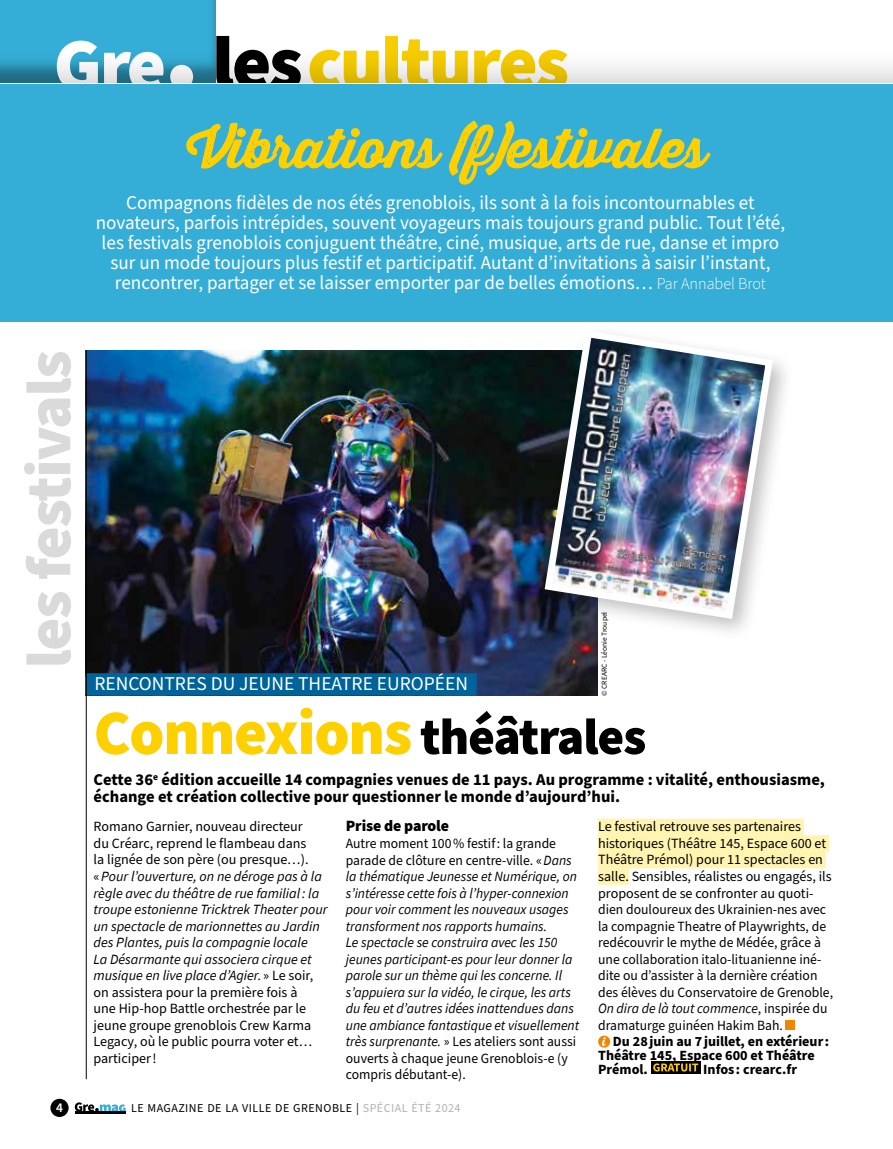
<style>
.page{position:relative;width:893px;height:1149px;background:#fff}
.page>*{position:absolute;margin:0;border:0;box-sizing:border-box;transform-origin:0 0}
.t1{font:900 75px "Source Sans Pro";letter-spacing:-.03em;color:#f7cd00}
.t2{font:900 63px "Source Sans Pro";letter-spacing:-.02em;color:#ffd000}
.t3{font:900 63px "Source Sans Pro";letter-spacing:-.02em;color:#dadada}
.t4{font:54px "Thirsty Rough Bol";letter-spacing:-.01em;color:#ffd000}
.t5{font:19.5px/20px "Source Sans Pro";color:#fff;text-align:center}
.t6{font:700 16.5px/16.5px "Source Sans Pro";color:#000}
.t7{font:900 15.75px "Source Sans Pro";letter-spacing:-.01em;color:#000}
.t8{font:14.1px/16.5px "Source Sans Pro";color:#000}
.t9{font:italic 14.1px/16.5px "Source Sans Pro";color:#000}
.t10{font:700 14.1px/13.8px "Source Sans Pro";color:#000}
.t11{font:600 13.35px "Source Sans Pro";color:#fff}
.t12{font:12px "Source Sans Pro";letter-spacing:.04em;color:#000}
.t13{font:7.5px "Source Sans Pro";color:#000}
.s1{color:#fff}
.s2{font-size:114.6px;color:#fff}
.s3{color:#000}
.s4{font-weight:300;font-size:16.5px}
.s5{font-size:51px;color:#000}
.s6{font-style:italic}
.s7{font-style:normal}
.s8{color:#b3b2b2}
</style>
<div class="page">
<div style="left:0;top:0;width:218px;height:85px;background:#34aed6"></div>
<div style="left:50px;top:1098px;width:19px;height:18px;background:#000;border-radius:50%"></div>
<hr style="left:75px;top:1110px;width:51px;height:3px;background:#000">
<svg style="left:75px;top:1102px;width:51px;height:9px"></svg>
<svg style="left:0;top:45px;width:893px;height:39px"></svg>
<img style="left:87px;top:350px;width:510px;height:345px">
<div style="left:0;top:84px;width:893px;height:237px;background:#34aed6"></div>
<div style="left:86px;top:673px;width:391px;height:22px;background:#006399"></div>
<div style="left:598px;top:818px;width:206px;height:17px;background:#fff4b0"></div>
<div style="left:598px;top:835px;width:231px;height:16px;background:#fff4b0"></div>
<div style="left:598px;top:851px;width:228px;height:17px;background:#fff4b0"></div>
<div style="left:598px;top:868px;width:31px;height:16px;background:#fff4b0"></div>
<div style="left:786px;top:1019px;width:9px;height:10px;background:#f18700"></div>
<svg style="left:598px;top:1035px;width:12px;height:12px"></svg>
<svg style="left:651px;top:1061px;width:49px;height:12px"></svg>
<svg style="left:653px;top:1063px;width:45px;height:8px"></svg>
<div style="left:537px;top:323px;width:259px;height:318px;background:#000;opacity:.25"></div>
<img style="left:542px;top:327px;width:234px;height:294px">
<hr style="left:86px;top:350px;width:1px;height:728px;background:#000">
<h1 class="t1" style="left:53px;top:11px;width:517px"><span class="s1">Gre</span><span class="s2">.</span> <span class="s3">les</span>cultures</h1>
<h3 class="t4" style="left:186px;top:107px;width:522px">Vibrations (f)estivales</h3>
<p class="t5" style="left:96px;top:193px;width:691px">Compagnons fidèles de nos étés grenoblois, ils sont à la fois incontournables et novateurs, parfois intrépides, souvent voyageurs mais toujours grand public. Tout l’été, les festivals grenoblois conjuguent théâtre, ciné, musique, arts de rue, danse et impro sur un mode toujours plus festif et participatif. Autant d’invitations à saisir l’instant, rencontrer, partager et se laisser emporter par de belles émotions… <span class="s4">Par Annabel Brot</span></p>
<h2 class="t3" style="left:6px;top:668px;width:319px;rotate:-90deg">les festivals</h2>
<h3 class="t5" style="left:94px;top:674px;width:375px">RENCONTRES DU JEUNE THEATRE EUROPÉEN</h3>
<p class="t13" style="left:599px;top:695px;width:86px;rotate:-90deg">© CREARC - Léonie Troupel</p>
<h2 class="t2" style="left:94px;top:689px;width:554px">Connexions <span class="s5">théâtrales</span></h2>
<p class="t6" style="left:94px;top:771px;width:733px">Cette 36<sup>e</sup> édition accueille 14 compagnies venues de 11 pays. Au programme : vitalité, enthousiasme, échange et création collective pour questionner le monde d’aujourd’hui.</p>
<p class="t8" style="left:94px;top:818px;width:236px">Romano Garnier, nouveau directeur<br>du Créarc, reprend le flambeau dans<br>la lignée de son père (ou presque…).<br>« <span class="s6">Pour l’ouverture, on ne déroge pas à la règle avec du théâtre de rue familial : la troupe estonienne Tricktrek Theater pour un spectacle de marionnettes au Jardin des Plantes, puis la compagnie locale<br>La Désarmante qui associera cirque et musique en live place d’Agier.</span> » Le soir, on assistera pour la première fois à<br>une Hip-hop Battle orchestrée par le jeune groupe grenoblois Crew Karma Legacy, où le public pourra voter et… participer !</p>
<p class="t7" style="left:346px;top:815px;width:105px">Prise de parole</p>
<p class="t8" style="left:598px;top:818px;width:236px">Le festival retrouve ses partenaires historiques (Théâtre 145, Espace 600 et Théâtre Prémol) pour 11 spectacles en salle. Sensibles, réalistes ou engagés, ils proposent de se confronter au quoti&shy;dien douloureux des Ukrainien-nes avec la compagnie Theatre of Playwrights, de redécouvrir le mythe de Médée, grâce à une collaboration italo-lituanienne iné&shy;dite ou d’assister à la dernière création des élèves du Conservatoire de Grenoble, <span class="s6">On dira de là tout commence</span>, inspirée du dramaturge guinéen Hakim Bah.</p>
<p class="t10" style="left:598px;top:1034px;width:232px;text-indent:15px">Du 28 juin au 7 juillet, en extérieur :<br>Théâtre 145, Espace 600 et Théâtre<br>Prémol.</p>
<p class="t9" style="left:346px;top:834px;width:235px"><span class="s7">Autre moment 100 % festif : la grande parade de clôture en centre-ville. «</span> Dans la thématique Jeunesse et Numérique, on s’intéresse cette fois à l’hyper-connexion pour voir comment les nouveaux usages transforment nos rapports humains.<br>Le spectacle se construira avec les 150 jeunes participant-es pour leur donner la parole sur un thème qui les concerne. Il s’appuiera sur la vidéo, le cirque, les arts du feu et d’autres idées inattendues dans une ambiance fantastique et visuellement très surprenante. <span class="s7">» Les ateliers sont aussi ouverts à chaque jeune Grenoblois-e (y compris débutant-e).</span></p>
<p class="t10" style="left:703px;top:1062px;width:95px">Infos : crearc.fr</p>
<p class="t11" style="left:56px;top:1098px;width:8px">4</p>
<p class="t12" style="left:131px;top:1099px;width:331px">LE MAGAZINE DE LA VILLE DE GRENOBLE | <span class="s8">SPÉCIAL ÉTÉ 2024</span></p>
</div>
